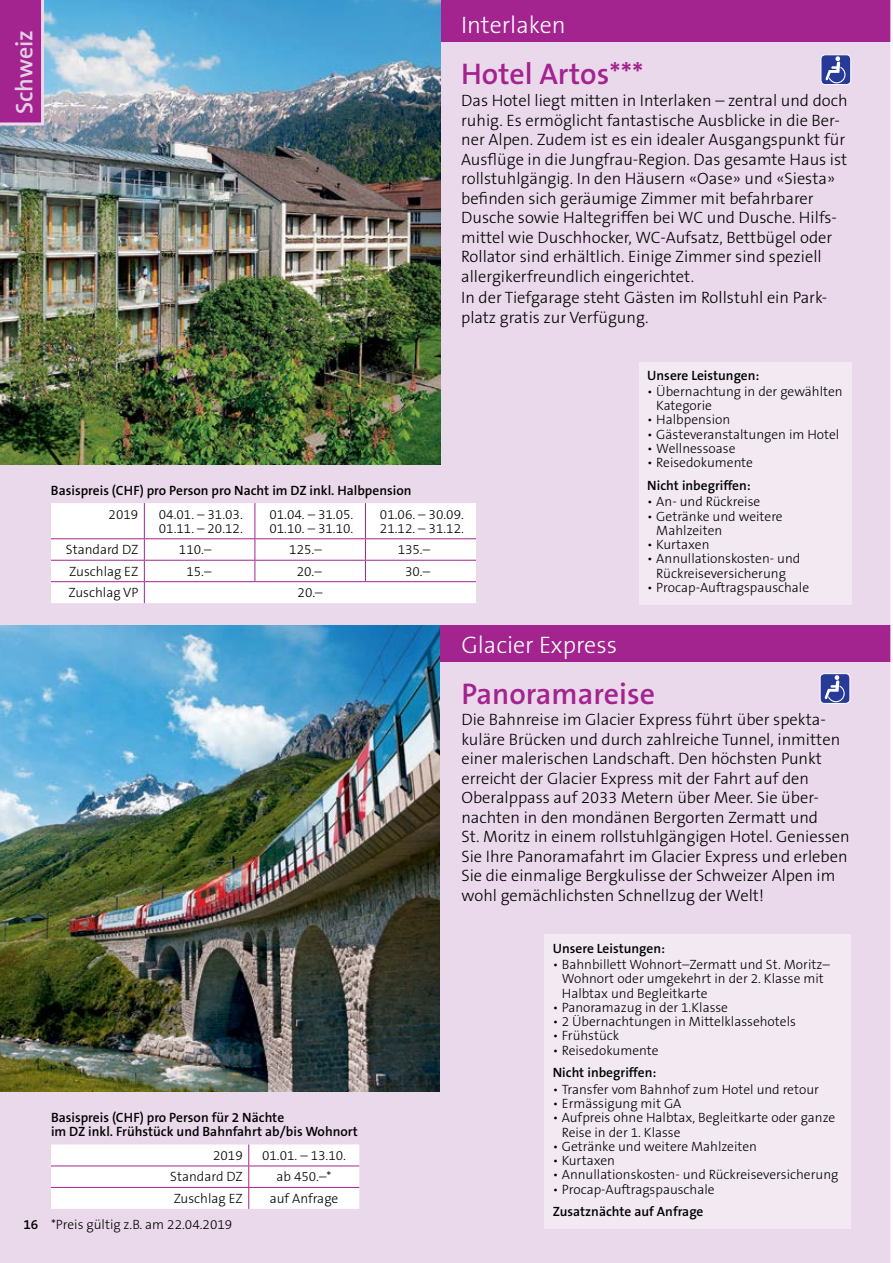
<style>
.page{position:relative;width:893px;height:1263px;background:#ead9ea}
.page>*{position:absolute;margin:0;border:0;box-sizing:border-box;transform-origin:0 0}
.t1{font:600 30px "The Sans B6";color:#a3238f}
.t2{font:300 24px "The Sans B3";color:#fff}
.t3{font:600 24px "The Sans B6";color:#e4cee4}
.t4{font:300 16.5px/19.5px "The Sans B3";color:#000}
.t5{font:300 13.5px/14.2px "The Sans B3";color:#000}
.t6{font:600 13.5px/14.2px "The Sans B6";color:#000}
</style>
<div class="page">
<div style="left:0;top:625px;width:893px;height:36px;background:#a3238f"></div>
<div style="left:404px;top:0;width:489px;height:42px;background:#a3238f"></div>
<img style="left:0;top:0;width:440px;height:464px">
<img style="left:0;top:625px;width:440px;height:466px">
<div style="left:544px;top:935px;width:306px;height:294px;background:#f2e9f3"></div>
<svg style="left:51px;top:1144px;width:308px;height:65px;background:#fcf8fb"></svg>
<hr style="left:249px;top:1187px;width:110px;height:1px;background:#a3238f">
<div style="left:639px;top:362px;width:212px;height:242px;background:#f2e9f3"></div>
<div style="left:51px;top:503px;width:425px;height:100px;background:#fff"></div>
<hr style="left:144px;top:581px;width:111px;height:1px;background:#a3238f">
<hr style="left:255px;top:581px;width:110px;height:1px;background:#a3238f">
<hr style="left:365px;top:581px;width:111px;height:1px;background:#a3238f">
<div style="left:820px;top:674px;width:30px;height:29px;background:#283a97;border-radius:4px"></div>
<div style="left:820px;top:673px;width:30px;height:31px;border:1px solid #fff;border-radius:4px"></div>
<svg style="left:824px;top:675px;width:21px;height:27px"></svg>
<div style="left:821px;top:55px;width:30px;height:30px;background:#283a97;border-radius:4px"></div>
<div style="left:821px;top:54px;width:30px;height:31px;border:1px solid #fff;border-radius:4px"></div>
<svg style="left:825px;top:56px;width:20px;height:27px"></svg>
<svg style="left:0;top:0;width:44px;height:125px;background:#a93296"></svg>
<hr style="left:890px;top:0;width:3px;height:1263px;background:#fff">
<h2 class="t3" style="left:12px;top:114px;width:86px;rotate:-90deg">Schweiz</h2>
<h2 class="t2" style="left:461px;top:13px;width:106px">Interlaken</h2>
<h1 class="t1" style="left:461px;top:59px;width:184px">Hotel Artos***</h1>
<p class="t4" style="left:461px;top:92px;width:388px">Das Hotel liegt mitten in Interlaken – zentral und doch ruhig. Es ermöglicht fantastische Ausblicke in die Ber&shy;ner Alpen. Zudem ist es ein idealer Ausgangspunkt für Ausflüge in die Jungfrau-Region. Das gesamte Haus ist rollstuhlgängig. In den Häusern «Oase» und «Siesta» befinden sich geräumige Zimmer mit befahrbarer Dusche sowie Haltegriffen bei WC und Dusche. Hilfs&shy;mittel wie Duschhocker, WC-Aufsatz, Bettbügel oder Rollator sind erhältlich. Einige Zimmer sind speziell allergikerfreundlich eingerichtet.</p>
<p class="t4" style="left:461px;top:289px;width:368px">In der Tiefgarage steht Gästen im Rollstuhl ein Park&shy;platz gratis zur Verfügung.</p>
<p class="t6" style="left:51px;top:484px;width:362px">Basispreis (CHF) pro Person pro Nacht im DZ inkl. Halbpension</p>
<p class="t5" style="left:109px;top:508px;width:31px">2019</p>
<p class="t5" style="left:159px;top:508px;width:85px">04.01. – 31.03.<br>01.11. – 20.12.</p>
<p class="t5" style="left:269px;top:508px;width:85px">01.04. – 31.05.<br>01.10. – 31.10.</p>
<p class="t5" style="left:380px;top:508px;width:85px">01.06. – 30.09.<br>21.12. – 31.12.</p>
<p class="t5" style="left:66px;top:543px;width:74px">Standard DZ</p>
<p class="t5" style="left:179px;top:543px;width:34px">110.–</p>
<p class="t5" style="left:289px;top:543px;width:34px">125.–</p>
<p class="t5" style="left:398px;top:543px;width:34px">135.–</p>
<p class="t5" style="left:69px;top:565px;width:71px">Zuschlag EZ</p>
<p class="t5" style="left:186px;top:565px;width:27px">15.–</p>
<p class="t5" style="left:297px;top:565px;width:27px">20.–</p>
<p class="t5" style="left:405px;top:565px;width:27px">30.–</p>
<p class="t5" style="left:69px;top:586px;width:71px">Zuschlag VP</p>
<p class="t5" style="left:298px;top:586px;width:27px">20.–</p>
<h2 class="t2" style="left:461px;top:632px;width:157px">Glacier Express</h2>
<p class="t6" style="left:647px;top:369px;width:114px">Unsere Leistungen:</p>
<p class="t5" style="left:656px;top:385px;width:188px;text-indent:-9px">• Übernachtung in der gewählten<br>Kategorie</p>
<p class="t5" style="left:647px;top:414px;width:85px">• Halbpension</p>
<p class="t5" style="left:647px;top:428px;width:194px">• Gästeveranstaltungen im Hotel</p>
<p class="t5" style="left:647px;top:442px;width:90px">• Wellnessoase</p>
<p class="t5" style="left:647px;top:456px;width:107px">• Reisedokumente</p>
<p class="t6" style="left:647px;top:479px;width:105px">Nicht inbegriffen:</p>
<p class="t5" style="left:647px;top:495px;width:114px">• An- und Rückreise</p>
<p class="t5" style="left:656px;top:510px;width:128px;text-indent:-9px">• Getränke und weitere<br>Mahlzeiten</p>
<p class="t5" style="left:647px;top:538px;width:64px">• Kurtaxen</p>
<p class="t5" style="left:647px;top:552px;width:155px;text-align:center">• Annullationskosten- und<br>Rückreiseversicherung</p>
<p class="t5" style="left:647px;top:581px;width:163px">• Procap-Auftragspauschale</p>
<h1 class="t1" style="left:461px;top:678px;width:195px">Panoramareise</h1>
<p class="t4" style="left:461px;top:711px;width:390px">Die Bahnreise im Glacier Express führt über spekta&shy;kuläre Brücken und durch zahlreiche Tunnel, inmitten einer malerischen Landschaft. Den höchsten Punkt erreicht der Glacier Express mit der Fahrt auf den Oberalppass auf 2033 Metern über Meer. Sie über&shy;nachten in den mondänen Bergorten Zermatt und<br>St. Moritz in einem rollstuhlgängigen Hotel. Geniessen Sie Ihre Panoramafahrt im Glacier Express und erleben Sie die einmalige Bergkulisse der Schweizer Alpen im wohl gemächlichsten Schnellzug der Welt!</p>
<p class="t6" style="left:23px;top:1218px;width:16px">16</p>
<p class="t6" style="left:51px;top:1111px;width:308px">Basispreis (CHF) pro Person für 2 Nächte<br>im DZ inkl. Frühstück und Bahnfahrt ab/bis Wohnort</p>
<p class="t5" style="left:213px;top:1149px;width:31px">2019</p>
<p class="t5" style="left:262px;top:1149px;width:85px">01.01. – 13.10.</p>
<p class="t5" style="left:170px;top:1170px;width:74px">Standard DZ</p>
<p class="t5" style="left:277px;top:1170px;width:56px">ab 450.–*</p>
<p class="t5" style="left:174px;top:1192px;width:71px">Zuschlag EZ</p>
<p class="t5" style="left:270px;top:1192px;width:70px">auf Anfrage</p>
<p class="t5" style="left:51px;top:1218px;width:183px">*Preis gültig z.B. am 22.04.2019</p>
<p class="t6" style="left:553px;top:942px;width:114px">Unsere Leistungen:</p>
<p class="t5" style="left:562px;top:958px;width:270px;text-indent:-9px">• Bahnbillett Wohnort–Zermatt und St. Moritz–<br>Wohnort oder umgekehrt in der 2. Klasse mit<br>Halbtax und Begleitkarte</p>
<p class="t5" style="left:553px;top:1001px;width:177px">• Panoramazug in der 1.Klasse</p>
<p class="t5" style="left:553px;top:1015px;width:245px">• 2 Übernachtungen in Mittelklassehotels</p>
<p class="t5" style="left:553px;top:1029px;width:68px">• Frühstück</p>
<p class="t5" style="left:553px;top:1044px;width:107px">• Reisedokumente</p>
<p class="t6" style="left:553px;top:1066px;width:105px">Nicht inbegriffen:</p>
<p class="t5" style="left:553px;top:1083px;width:268px">• Transfer vom Bahnhof zum Hotel und retour</p>
<p class="t5" style="left:553px;top:1097px;width:130px">• Ermässigung mit GA</p>
<p class="t5" style="left:562px;top:1111px;width:275px;text-indent:-9px">• Aufpreis ohne Halbtax, Begleitkarte oder ganze<br>Reise in der 1. Klasse</p>
<p class="t5" style="left:553px;top:1140px;width:206px">• Getränke und weitere Mahlzeiten</p>
<p class="t5" style="left:553px;top:1154px;width:64px">• Kurtaxen</p>
<p class="t5" style="left:553px;top:1168px;width:287px">• Annullationskosten- und Rückreiseversicherung</p>
<p class="t5" style="left:553px;top:1183px;width:163px">• Procap-Auftragspauschale</p>
<p class="t6" style="left:553px;top:1205px;width:152px">Zusatznächte auf Anfrage</p>
</div>
